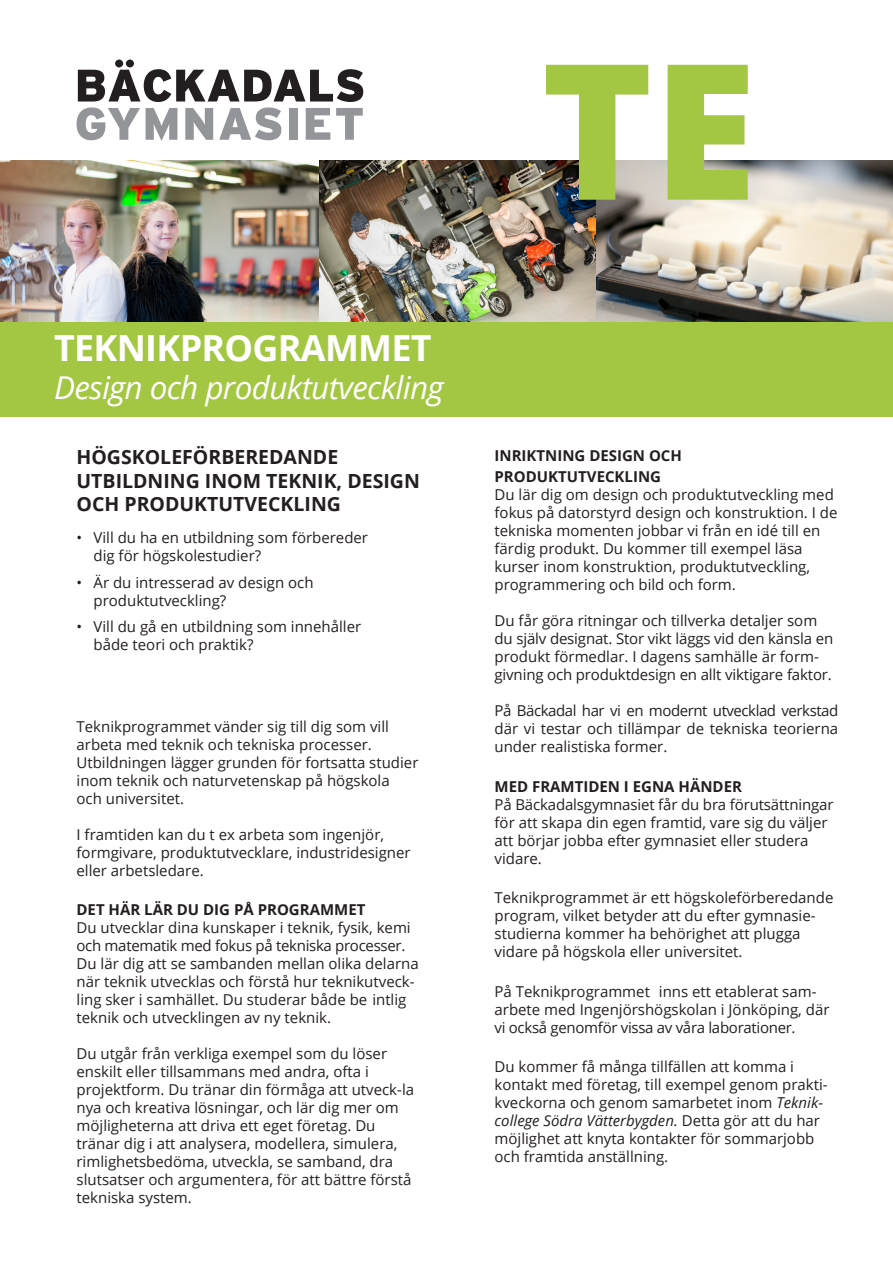
<style>
.page{position:relative;width:893px;height:1263px;background:#fff}
.page>*{position:absolute;margin:0;border:0;box-sizing:border-box;transform-origin:0 0}
.t1{font:800 189px "Open Sans";color:#a3c743}
.t2{font:700 36px "Open Sans";letter-spacing:-.02em;color:#fff}
.t3{font:italic 31.5px "Open Sans";letter-spacing:-.02em;color:#fff}
.t4{font:700 19.5px/23.4px "Open Sans";color:#231f20}
.t5{font:15px/18px "Open Sans";color:#231f20}
.t6{font:700 15px/21.6px "Open Sans";color:#231f20}
.s1{font-weight:700}
.s2{font-style:italic}
</style>
<div class="page">
<img style="left:596px;top:160px;width:297px;height:162px">
<img style="left:318px;top:160px;width:278px;height:162px">
<img style="left:0;top:160px;width:318px;height:162px">
<svg style="left:77px;top:60px;width:286px;height:81px"></svg>
<div style="left:0;top:322px;width:893px;height:95px;background:#a3c743"></div>
<p class="t2" style="left:54px;top:323px;width:379px">TEKNIKPROGRAMMET</p>
<p class="t3" style="left:54px;top:366px;width:391px">Design och produktutveckling</p>
<p class="t1" style="left:541px;top:-13px;width:217px">TE</p>
<p class="t4" style="left:77px;top:445px;width:345px">HÖGSKOLEFÖRBEREDANDE<br>UTBILDNING INOM TEKNIK, DESIGN<br>OCH PRODUKTUTVECKLING</p>
<p class="t6" style="left:495px;top:444px;width:189px">INRIKTNING DESIGN OCH<br>PRODUKTUTVECKLING</p>
<p class="t5" style="left:495px;top:486px;width:344px">Du lär dig om design och produktutveckling med fokus på datorstyrd design och konstruktion. I de tekniska momenten jobbar vi från en idé till en färdig produkt. Du kommer till exempel läsa kurser inom konstruktion, produktutveckling, programmering och bild och form.</p>
<p class="t5" style="left:495px;top:612px;width:340px">Du får göra ritningar och tillverka detaljer som du själv designat. Stor vikt läggs vid den känsla en produkt förmedlar. I dagens samhälle är form&shy;givning och produktdesign en allt viktigare faktor.</p>
<p class="t5" style="left:495px;top:702px;width:345px;text-align:justify">På Bäckadal har vi en modernt utvecklad verkstad där vi testar och tillämpar de tekniska teorierna under realistiska former.</p>
<p class="t5" style="left:495px;top:777px;width:341px"><span class="s1">MED FRAMTIDEN I EGNA HÄNDER<br></span>På Bäckadalsgymnasiet får du bra förutsättningar för att skapa din egen framtid, vare sig du väljer att börjar jobba efter gymnasiet eller studera vidare.</p>
<p class="t5" style="left:495px;top:888px;width:340px">Teknikprogrammet är ett högskoleförberedande program, vilket betyder att du efter gymnasie&shy;studierna kommer ha behörighet att plugga vidare på högskola eller universitet.</p>
<p class="t5" style="left:495px;top:982px;width:336px">På Teknikprogrammet inns ett etablerat sam&shy;arbete med Ingenjörshögskolan i Jönköping, där vi också genomför vissa av våra laborationer.</p>
<p class="t5" style="left:495px;top:1057px;width:335px">Du kommer få många tillfällen att komma i kontakt med företag, till exempel genom prakti&shy;kveckorna och genom samarbetet inom <span class="s2">Teknik&shy;college Södra Vätterbygden.</span> Detta gör att du har möjlighet att knyta kontakter för sommarjobb och framtida anställning.</p>
<p class="t5" style="left:94px;top:528px;width:276px;text-indent:-17px">• Vill du ha en utbildning som förbereder dig för högskolestudier?</p>
<p class="t5" style="left:94px;top:573px;width:221px;text-indent:-17px">• Är du intresserad av design och produktutveckling?</p>
<p class="t5" style="left:94px;top:617px;width:269px;text-indent:-17px">• Vill du gå en utbildning som innehåller både teori och praktik?</p>
<p class="t5" style="left:77px;top:717px;width:343px">Teknikprogrammet vänder sig till dig som vill arbeta med teknik och tekniska processer.<br>Utbildningen lägger grunden för fortsatta studier inom teknik och naturvetenskap på högskola och universitet.</p>
<p class="t5" style="left:77px;top:825px;width:336px">I framtiden kan du t ex arbeta som ingenjör, formgivare, produktutvecklare, industridesigner eller arbetsledare.</p>
<p class="t5" style="left:77px;top:900px;width:344px"><span class="s1">DET HÄR LÄR DU DIG PÅ PROGRAMMET<br></span>Du utvecklar dina kunskaper i teknik, fysik, kemi och matematik med fokus på tekniska processer.<br>Du lär dig att se sambanden mellan olika delarna när teknik utvecklas och förstå hur teknikutveck&shy;ling sker i samhället. Du studerar både be intlig teknik och utvecklingen av ny teknik.</p>
<p class="t5" style="left:77px;top:1044px;width:339px">Du utgår från verkliga exempel som du löser enskilt eller tillsammans med andra, ofta i projektform. Du tränar din förmåga att utveck-la nya och kreativa lösningar, och lär dig mer om möjligheterna att driva ett eget företag. Du tränar dig i att analysera, modellera, simulera, rimlighetsbedöma, utveckla, se samband, dra slutsatser och argumentera, för att bättre förstå tekniska system.</p>
</div>
